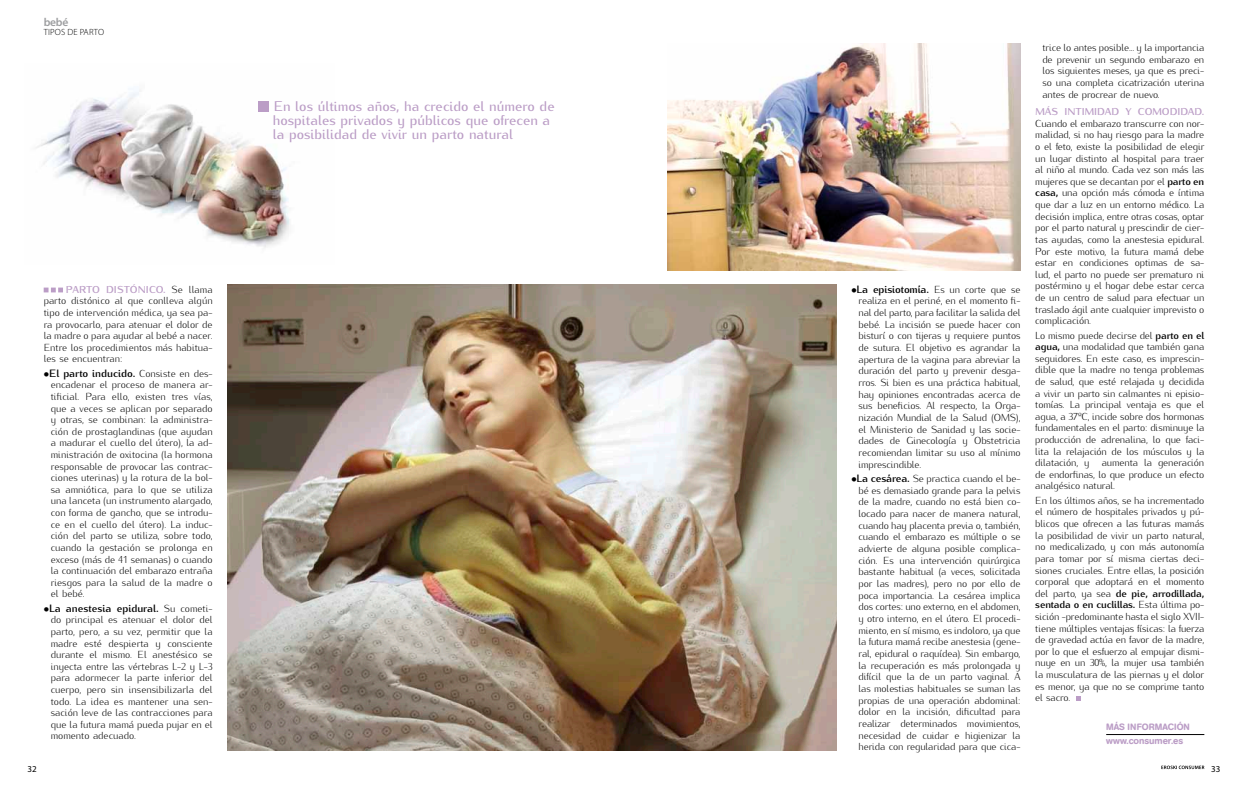
<style>
.page{position:relative;width:1248px;height:794px;background:#fff}
.page>*{position:absolute;margin:0;border:0;box-sizing:border-box;transform-origin:0 0}
.t1{font:500 14px/14px "Kurier";color:#bb9dc6}
.t2{font:600 11.5px "Myriad Pro";color:#9c9d9f}
.t3{font:700 10.6px "Kurier";letter-spacing:-.005em;color:#000}
.t4{font:300 10.2px/11.6px "Kurier";letter-spacing:-.015em;color:#000;text-align:justify}
.t5{font:700 10px "Kurier";color:#bb9dc6}
.t6{font:500 9.6px "AG Book Rounded";letter-spacing:-.005em;color:#bb9dc6}
.t7{font:500 9.1px "AG Book Rounded";letter-spacing:-.005em;color:#bb9dc6}
.t8{font:300 9px "Myriad Pro";letter-spacing:.02em;color:#000}
.t9{font:9px "Myriad Pro";color:#000}
.s1{font-weight:300;font-size:10.2px;color:#000}
.s2{font-weight:300;font-size:10.2px}
.s3{font-weight:700;font-size:10.6px}
.s4{font-weight:700}
</style>
<div class="page">
<svg style="left:1161px;top:765px;width:43px;height:4px"></svg>
<img style="left:36px;top:90px;width:254px;height:158px">
<svg style="left:44px;top:287px;width:19px;height:5px"></svg>
<div style="left:259px;top:101px;width:10px;height:10px;background:#bb9dc6"></div>
<img style="left:667px;top:44px;width:353px;height:226px">
<hr style="left:1106px;top:734px;width:98px;height:1px;background:#000">
<svg style="left:1076px;top:696px;width:5px;height:5px"></svg>
<img style="left:227px;top:285px;width:609px;height:465px">
<p class="t2" style="left:44px;top:15px;width:26px">bebé</p>
<p class="t8" style="left:44px;top:27px;width:62px">TIPOS DE PARTO</p>
<p class="t5" style="left:66px;top:282px;width:148px">Parto distónico. <span class="s1">Se llama</span></p>
<p class="t4" style="left:44px;top:294px;width:170px">parto distónico al que conlleva algún tipo de intervención médica, ya sea pa&shy;ra provocarlo, para atenuar el dolor de la madre o para ayudar al bebé a nacer.<br>Entre los procedimientos más habitua&shy;les se encuentran:</p>
<p class="t3" style="left:44px;top:365px;width:170px">•El parto inducido. <span class="s2">Consiste en des-</span></p>
<p class="t4" style="left:51px;top:378px;width:163px">encadenar el proceso de manera ar&shy;tificial. Para ello, existen tres vías, que a veces se aplican por separado y otras, se combinan: la administra&shy;ción de prostaglandinas (que ayudan a madurar el cuello del útero), la ad&shy;ministración de oxitocina (la hormona responsable de provocar las contrac&shy;ciones uterinas) y la rotura de la bol&shy;sa amniótica, para lo que se utiliza una lanceta (un instrumento alargado, con forma de gancho, que se introdu&shy;ce en el cuello del útero). La induc&shy;ción del parto se utiliza, sobre todo, cuando la gestación se prolonga en exceso (más de 41 semanas) o cuando la continuación del embarazo entraña riesgos para la salud de la madre o el bebé.</p>
<p class="t3" style="left:44px;top:600px;width:170px">•La anestesia epidural. <span class="s2">Su cometi-</span></p>
<p class="t4" style="left:51px;top:613px;width:163px">do principal es atenuar el dolor del parto, pero, a su vez, permitir que la madre esté despierta y consciente durante el mismo. El anestésico se inyecta entre las vértebras L-2 y L-3 para adormecer la parte inferior del cuerpo, pero sin insensibilizarla del todo. La idea es mantener una sen&shy;sación leve de las contracciones para que la futura mamá pueda pujar en el momento adecuado.</p>
<h1 class="t1" style="left:273px;top:98px;width:283px">En los últimos años, ha crecido el número de hospitales privados y públicos que ofrecen a la posibilidad de vivir un parto natural</h1>
<p class="t3" style="left:851px;top:281px;width:170px">•La episiotomía. <span class="s2">Es un corte que se</span></p>
<p class="t4" style="left:858px;top:294px;width:163px">realiza en el periné, en el momento fi&shy;nal del parto, para facilitar la salida del bebé. La incisión se puede hacer con bisturí o con tijeras y requiere puntos de sutura. El objetivo es agrandar la apertura de la vagina para abreviar la duración del parto y prevenir desga&shy;rros. Si bien es una práctica habitual, hay opiniones encontradas acerca de sus beneficios. Al respecto, la Orga&shy;nización Mundial de la Salud (OMS), el Ministerio de Sanidad y las socie&shy;dades de Ginecología y Obstetricia recomiendan limitar su uso al mínimo imprescindible.</p>
<p class="t4" style="left:858px;top:472px;width:163px;text-indent:-7px"><span class="s3">•La cesárea.</span> Se practica cuando el be&shy;bé es demasiado grande para la pelvis de la madre, cuando no está bien co&shy;locado para nacer de manera natural, cuando hay placenta previa o, también, cuando el embarazo es múltiple o se advierte de alguna posible complica&shy;ción. Es una intervención quirúrgica bastante habitual (a veces, solicitada por las madres), pero no por ello de poca importancia. La cesárea implica dos cortes: uno externo, en el abdomen, y otro interno, en el útero. El procedi&shy;miento, en sí mismo, es indoloro, ya que la futura mamá recibe anestesia (gene&shy;ral, epidural o raquídea). Sin embargo, la recuperación es más prolongada y difícil que la de un parto vaginal. A las molestias habituales se suman las propias de una operación abdominal: dolor en la incisión, dificultad para realizar determinados movimientos, necesidad de cuidar e higienizar la herida con regularidad para que cica-</p>
<p class="t4" style="left:1042px;top:41px;width:163px">trice lo antes posible... y la importancia de prevenir un segundo embarazo en los siguientes meses, ya que es preci&shy;so una completa cicatrización uterina antes de procrear de nuevo.</p>
<p class="t5" style="left:1035px;top:104px;width:170px">Más intimidad y comodidad.</p>
<p class="t4" style="left:1035px;top:117px;width:170px">Cuando el embarazo transcurre con nor&shy;malidad, si no hay riesgo para la madre o el feto, existe la posibilidad de elegir un lugar distinto al hospital para traer al niño al mundo. Cada vez son más las mujeres que se decantan por el <span class="s4">parto en casa,</span> una opción más cómoda e íntima que dar a luz en un entorno médico. La decisión implica, entre otras cosas, optar por el parto natural y prescindir de cier&shy;tas ayudas, como la anestesia epidural.<br>Por este motivo, la futura mamá debe estar en condiciones optimas de sa&shy;lud, el parto no puede ser prematuro ni postérmino y el hogar debe estar cerca de un centro de salud para efectuar un traslado ágil ante cualquier imprevisto o complicación.</p>
<p class="t4" style="left:1035px;top:328px;width:170px">Lo mismo puede decirse del <span class="s4">parto en el agua,</span> una modalidad que también gana seguidores. En este caso, es imprescin&shy;dible que la madre no tenga problemas de salud, que esté relajada y decidida a vivir un parto sin calmantes ni episio&shy;tomías. La principal ventaja es que el agua, a 37ºC, incide sobre dos hormonas fundamentales en el parto: disminuye la producción de adrenalina, lo que faci&shy;lita la relajación de los músculos y la dilatación, y aumenta la generación de endorfinas, lo que produce un efecto analgésico natural.</p>
<p class="t4" style="left:1035px;top:493px;width:170px">En los últimos años, se ha incrementado el número de hospitales privados y pú&shy;blicos que ofrecen a las futuras mamás la posibilidad de vivir un parto natural, no medicalizado, y con más autonomía para tomar por sí misma ciertas deci&shy;siones cruciales. Entre ellas, la posición corporal que adoptará en el momento del parto, ya sea <span class="s4">de pie, arrodillada, sentada o en cuclillas.</span> Esta última po&shy;sición -predominante hasta el siglo XVII&shy;tiene múltiples ventajas físicas: la fuerza de gravedad actúa en favor de la madre, por lo que el esfuerzo al empujar dismi&shy;nuye en un 30%, la mujer usa también la musculatura de las piernas y el dolor es menor, ya que no se comprime tanto el sacro.</p>
<p class="t7" style="left:1106px;top:721px;width:85px">MÁS INFORMACIÓN</p>
<p class="t6" style="left:1106px;top:735px;width:78px">www.consumer.es</p>
<p class="t9" style="left:28px;top:763px;width:11px">32</p>
<p class="t9" style="left:1210px;top:763px;width:11px">33</p>
</div>
